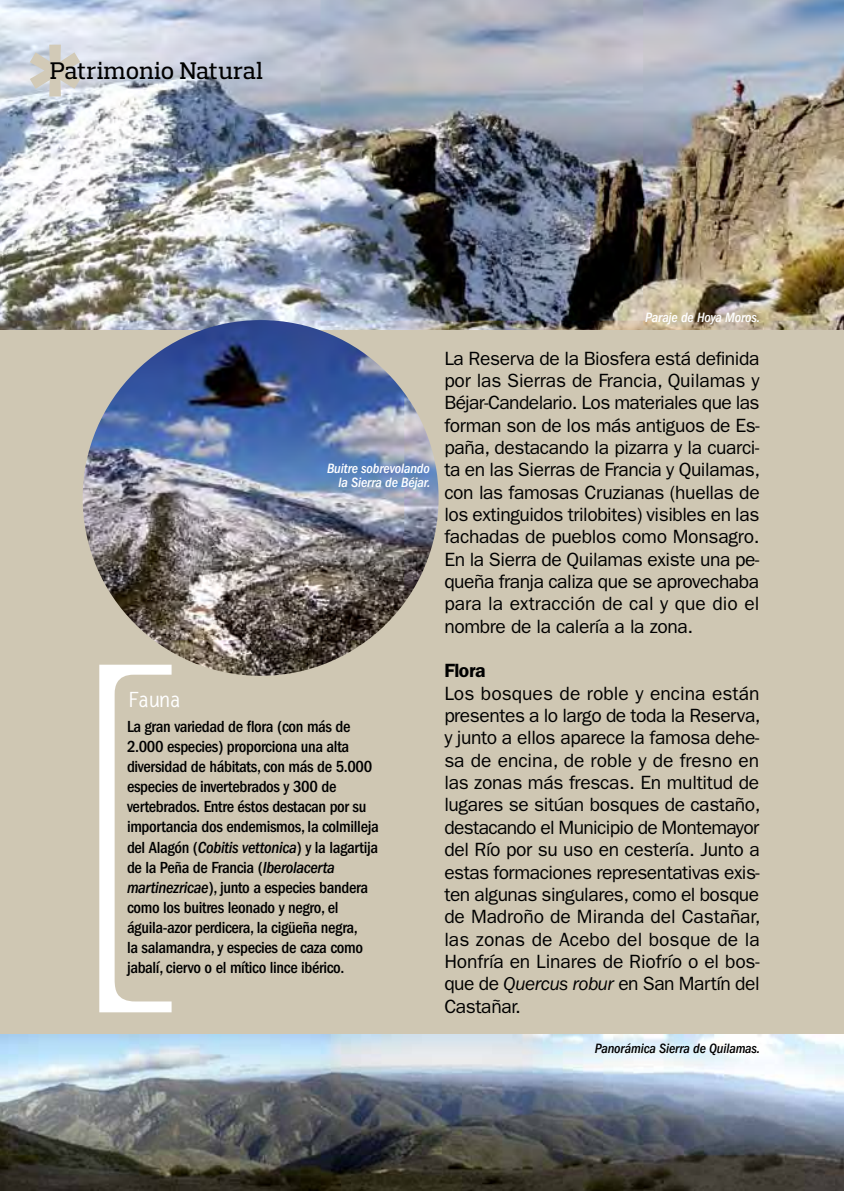
<style>
.page{position:relative;width:844px;height:1191px;background:#fff}
.page>*{position:absolute;margin:0;border:0;box-sizing:border-box;transform-origin:0 0}
.t1{font:500 24.5px "Prelo Slab";letter-spacing:.01em;color:#000}
.t2{font:700 21px "Letter Gothic Std";letter-spacing:-.1em;color:#fff}
.t3{font:19.25px/22.4px "ITC Franklin Gothic Std";letter-spacing:-.02em;color:#000;text-align:justify}
.t4{font:500 condensed 16.62px/20.1px "ITC Franklin Gothic Std";letter-spacing:-.02em;color:#000}
.t5{font:italic 500 condensed 14px/14px "ITC Franklin Gothic Std";letter-spacing:-.01em;color:#fff;text-align:right}
.t6{font:italic 500 condensed 14px "ITC Franklin Gothic Std";letter-spacing:-.01em;color:#000}
.s1{font-style:italic}
.s2{font-weight:600}
</style>
<div class="page">
<div style="left:0;top:298px;width:843px;height:736px;background:#cfc7b3"></div>
<img style="left:0;top:0;width:843px;height:330px">
<img style="left:0;top:1034px;width:843px;height:157px">
<img style="left:83px;top:320px;width:355px;height:356px;border-radius:178px">
<svg style="left:30px;top:45px;width:50px;height:51px;background:#d3d1cc"></svg>
<svg style="left:99px;top:664px;width:72px;height:348px"></svg>
<p class="t1" style="left:50px;top:56px;width:214px">Patrimonio Natural</p>
<p class="t5" style="left:327px;top:461px;width:105px">Buitre sobrevolando la Sierra de Béjar.</p>
<p class="t2" style="left:127px;top:686px;width:56px">Fauna</p>
<p class="t4" style="left:127px;top:716px;width:253px">La gran variedad de flora (con más de 2.000 especies) proporciona una alta diversidad de hábitats, con más de 5.000 especies de invertebrados y 300 de vertebrados. Entre éstos destacan por su importancia dos endemismos, la colmilleja del Alagón (<span class="s1">Cobitis vettonica</span>) y la lagartija de la Peña de Francia (<span class="s1">Iberolacerta martinezricae</span>), junto a especies bandera como los buitres leonado y negro, el águila-azor perdicera, la cigüeña negra,<br>la salamandra, y especies de caza como jabalí, ciervo o el mítico lince ibérico.</p>
<p class="t5" style="left:645px;top:310px;width:117px">Paraje de Hoya Moros.</p>
<p class="t3" style="left:444px;top:347px;width:317px">La Reserva de la Biosfera está definida por las Sierras de Francia, Quilamas y Béjar-Candelario. Los materiales que las forman son de los más antiguos de Es&shy;paña, destacando la pizarra y la cuarci&shy;ta en las Sierras de Francia y Quilamas, con las famosas Cruzianas (huellas de los extinguidos trilobites) visibles en las fachadas de pueblos como Monsagro.<br>En la Sierra de Quilamas existe una pe&shy;queña franja caliza que se aprovechaba para la extracción de cal y que dio el nombre de la calería a la zona.</p>
<p class="t3" style="left:444px;top:660px;width:318px;text-align:left"><span class="s2">Flora<br></span>Los bosques de roble y encina están presentes a lo largo de toda la Reserva, y junto a ellos aparece la famosa dehe&shy;sa de encina, de roble y de fresno en las zonas más frescas. En multitud de lugares se sitúan bosques de castaño, destacando el Municipio de Montemayor del Río por su uso en cestería. Junto a estas formaciones representativas exis&shy;ten algunas singulares, como el bosque de Madroño de Miranda del Castañar, las zonas de Acebo del bosque de la Honfría en Linares de Riofrío o el bos&shy;que de <span class="s1">Quercus robur</span> en San Martín del Castañar.</p>
<p class="t6" style="left:594px;top:1040px;width:167px">Panorámica Sierra de Quilamas.</p>
</div>
